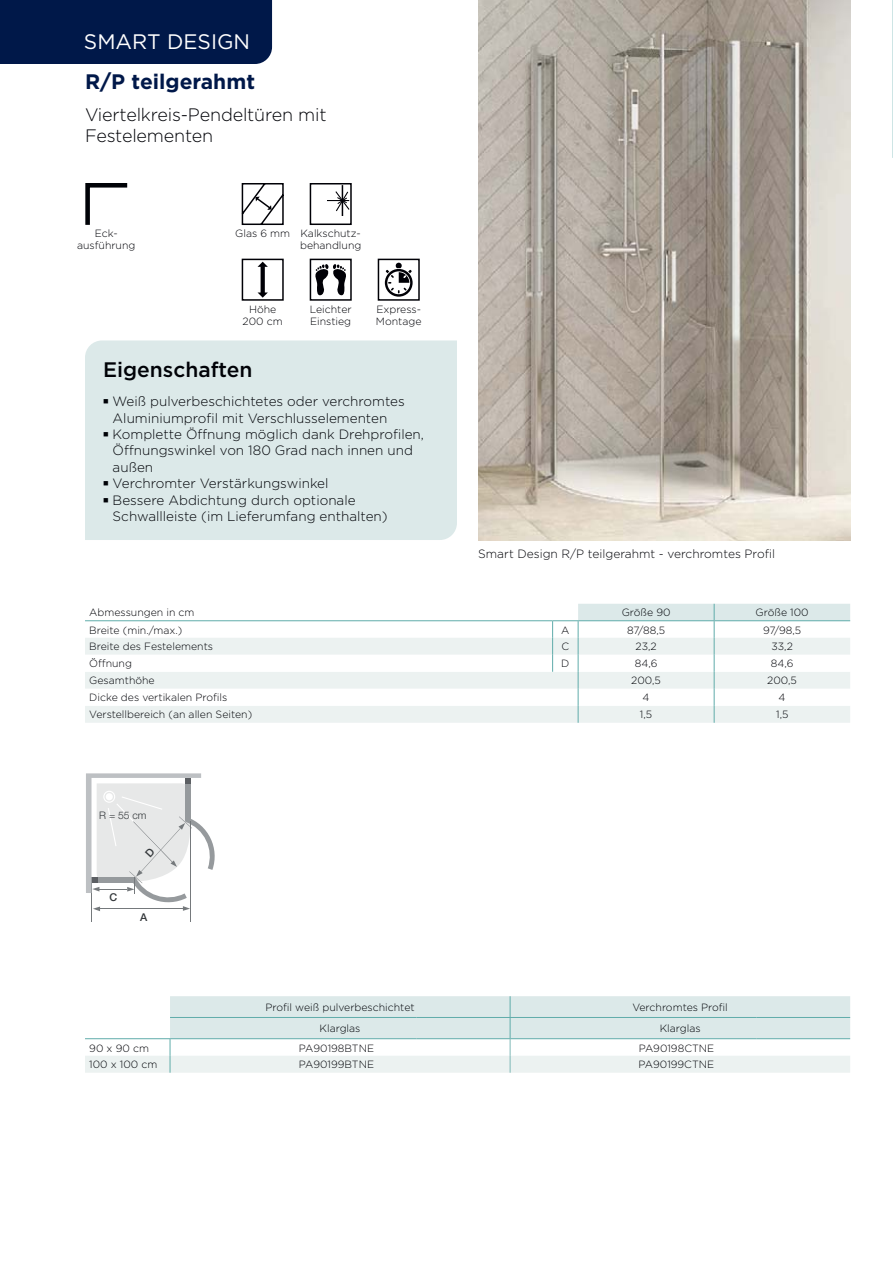
<style>
.page{position:relative;width:893px;height:1263px;background:#fff}
.page>*{position:absolute;margin:0;border:0;box-sizing:border-box;transform-origin:0 0}
.t1{font:700 21px "Gotham";color:#001849}
.t2{font:500 21px "Gotham";color:#000207}
.t3{font:21px "Gotham";color:#fff}
.t4{font:300 18px/21px "Gotham";letter-spacing:-.01em;color:#000207}
.t5{font:300 13.5px/16.5px "Gotham";color:#000207}
.t6{font:300 12px "Gotham";color:#000207}
.t7{font:500 10.8px "Helvetica Neue";color:#33373a}
.t8{font:300 10.5px/12px "Gotham";color:#000207}
.t9{font:300 10.35px "Helvetica Neue";color:#33373a}
</style>
<div class="page">
<img style="left:478px;top:0;width:372px;height:540px">
<hr style="left:92px;top:877px;width:1px;height:44px;background:#75797c">
<hr style="left:190px;top:821px;width:1px;height:100px;background:#75797c">
<svg style="left:85px;top:604px;width:765px;height:119px"></svg>
<div style="left:310px;top:183px;width:42px;height:42px;border:2px solid #000006"></div>
<hr style="left:342px;top:185px;width:1px;height:31px;background:#000006">
<svg style="left:327px;top:190px;width:24px;height:22px"></svg>
<div style="left:242px;top:259px;width:42px;height:42px;border:2px solid #000006"></div>
<svg style="left:261px;top:267px;width:4px;height:26px"></svg>
<svg style="left:257px;top:262px;width:11px;height:5px"></svg>
<svg style="left:258px;top:293px;width:10px;height:5px"></svg>
<div style="left:310px;top:259px;width:42px;height:42px;border:2px solid #000006"></div>
<svg style="left:315px;top:264px;width:31px;height:31px"></svg>
<svg style="left:242px;top:183px;width:42px;height:42px"></svg>
<div style="left:378px;top:259px;width:42px;height:42px;border:2px solid #000006"></div>
<svg style="left:385px;top:263px;width:28px;height:34px"></svg>
<svg style="left:85px;top:183px;width:43px;height:42px"></svg>
<div style="left:85px;top:340px;width:372px;height:200px;background:#dce9e9"></div>
<svg style="left:85px;top:996px;width:765px;height:77px"></svg>
<hr style="left:170px;top:1017px;width:247px;height:1px;background:#60acaa">
<hr style="left:417px;top:1017px;width:340px;height:1px;background:#60acaa">
<hr style="left:757px;top:1017px;width:93px;height:1px;background:#60acaa">
<svg style="left:892px;top:0;width:1px;height:158px"></svg>
<div style="left:0;top:0;width:272px;height:64px;background:#001849"></div>
<svg style="left:104px;top:399px;width:4px;height:4px"></svg>
<svg style="left:104px;top:432px;width:4px;height:4px"></svg>
<svg style="left:104px;top:481px;width:4px;height:5px"></svg>
<svg style="left:104px;top:498px;width:4px;height:4px"></svg>
<svg style="left:86px;top:773px;width:129px;height:138px"></svg>
<h1 class="t3" style="left:84px;top:33px;width:168px">SMART DESIGN</h1>
<h1 class="t1" style="left:85px;top:74px;width:172px">R/P teilgerahmt</h1>
<h2 class="t4" style="left:85px;top:105px;width:243px">Viertelkreis-Pendeltüren mit<br>Festelementen</h2>
<p class="t8" style="left:77px;top:228px;width:60px;text-align:center">Eck&shy;ausführung</p>
<p class="t8" style="left:235px;top:228px;width:57px">Glas 6 mm</p>
<p class="t8" style="left:300px;top:228px;width:63px">Kalkschutz&shy;behandlung</p>
<p class="t8" style="left:243px;top:304px;width:42px;text-align:center">Höhe<br>200 cm</p>
<p class="t8" style="left:310px;top:304px;width:43px">Leichter<br>Einstieg</p>
<p class="t8" style="left:376px;top:304px;width:47px">Express-<br>Montage</p>
<h1 class="t2" style="left:103px;top:362px;width:151px">Eigenschaften</h1>
<p class="t5" style="left:113px;top:394px;width:313px">Weiß pulverbeschichtetes oder verchromtes Aluminiumprofil mit Verschlusselementen Komplette Öffnung möglich dank Drehprofilen, Öffnungswinkel von 180 Grad nach innen und außen<br>Verchromter Verstärkungswinkel<br>Bessere Abdichtung durch optionale Schwallleiste (im Lieferumfang enthalten)</p>
<p class="t6" style="left:478px;top:549px;width:298px">Smart Design R/P teilgerahmt - verchromtes Profil</p>
<p class="t8" style="left:89px;top:607px;width:107px">Abmessungen in cm</p>
<p class="t8" style="left:622px;top:607px;width:50px">Größe 90</p>
<p class="t8" style="left:755px;top:607px;width:55px">Größe 100</p>
<p class="t8" style="left:89px;top:625px;width:95px">Breite (min./max.)</p>
<p class="t8" style="left:561px;top:625px;width:10px">A</p>
<p class="t8" style="left:627px;top:625px;width:40px">87/88,5</p>
<p class="t8" style="left:763px;top:625px;width:40px">97/98,5</p>
<p class="t8" style="left:89px;top:641px;width:125px">Breite des Festelements</p>
<p class="t8" style="left:561px;top:641px;width:9px">C</p>
<p class="t8" style="left:635px;top:641px;width:23px">23,2</p>
<p class="t8" style="left:771px;top:641px;width:23px">33,2</p>
<p class="t8" style="left:89px;top:658px;width:44px">Öffnung</p>
<p class="t8" style="left:561px;top:658px;width:10px">D</p>
<p class="t8" style="left:635px;top:658px;width:24px">84,6</p>
<p class="t8" style="left:771px;top:658px;width:24px">84,6</p>
<p class="t8" style="left:89px;top:675px;width:67px">Gesamthöhe</p>
<p class="t8" style="left:631px;top:675px;width:31px">200,5</p>
<p class="t8" style="left:767px;top:675px;width:31px">200,5</p>
<p class="t8" style="left:89px;top:693px;width:140px">Dicke des vertikalen Profils</p>
<p class="t8" style="left:643px;top:693px;width:8px">4</p>
<p class="t8" style="left:779px;top:693px;width:8px">4</p>
<p class="t8" style="left:89px;top:710px;width:164px">Verstellbereich (an allen Seiten)</p>
<p class="t8" style="left:640px;top:710px;width:14px">1,5</p>
<p class="t8" style="left:776px;top:710px;width:14px">1,5</p>
<p class="t9" style="left:99px;top:811px;width:49px">R = 55 cm</p>
<p class="t7" style="left:109px;top:893px;width:9px">C</p>
<p class="t7" style="left:140px;top:913px;width:9px">A</p>
<p class="t8" style="left:265px;top:1002px;width:151px">Profil weiß pulverbeschichtet</p>
<p class="t8" style="left:632px;top:1002px;width:97px">Verchromtes Profil</p>
<p class="t8" style="left:320px;top:1023px;width:42px">Klarglas</p>
<p class="t8" style="left:660px;top:1023px;width:42px">Klarglas</p>
<p class="t8" style="left:89px;top:1043px;width:61px">90 x 90 cm</p>
<p class="t8" style="left:299px;top:1043px;width:77px">PA90198BTNE</p>
<p class="t8" style="left:639px;top:1043px;width:77px">PA90198CTNE</p>
<p class="t8" style="left:89px;top:1059px;width:70px">100 x 100 cm</p>
<p class="t8" style="left:299px;top:1059px;width:77px">PA90199BTNE</p>
<p class="t8" style="left:638px;top:1059px;width:77px">PA90199CTNE</p>
</div>
